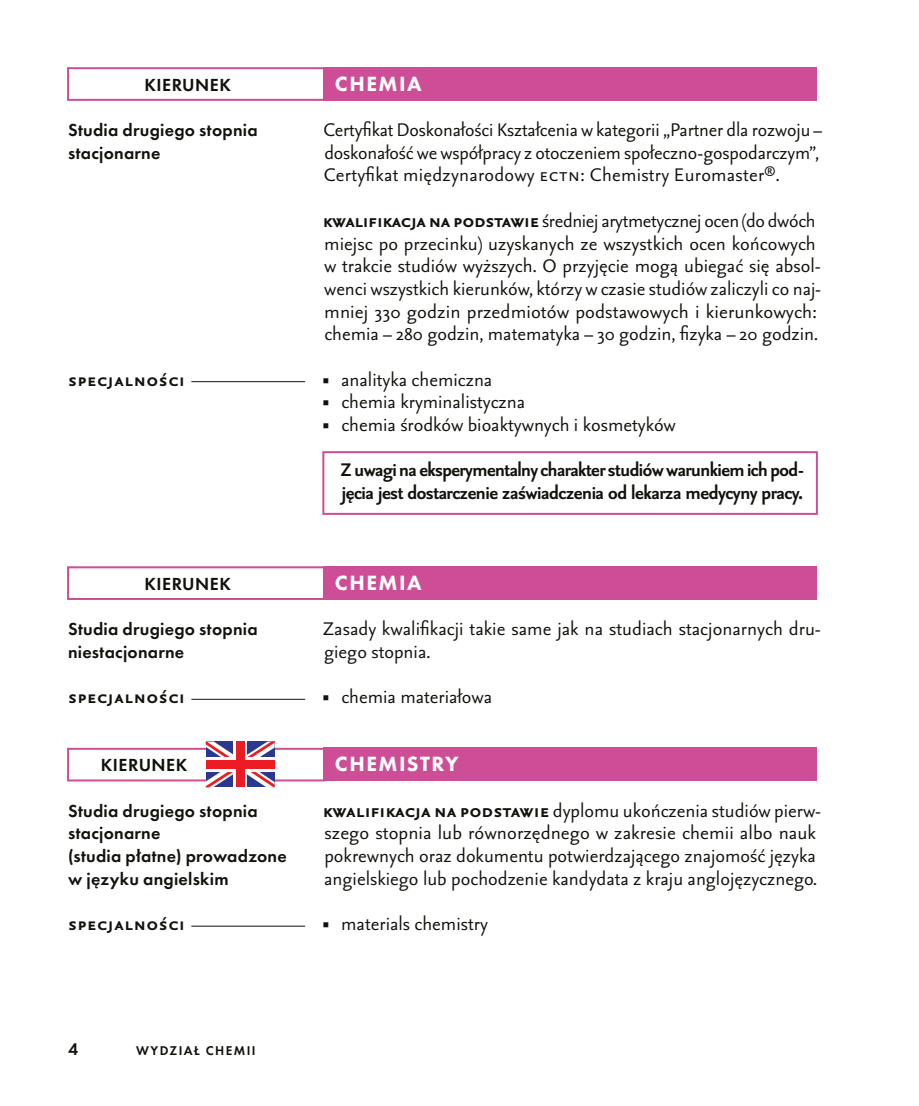
<style>
.page{position:relative;width:919px;height:1106px;background:#fff}
.page>*{position:absolute;margin:0;border:0;box-sizing:border-box;transform-origin:0 0}
.t1{font:22px/22.6px "Seria Sans Pro";color:#12120d}
.t2{font:700 22px/45.4px "Seria Sans Pro";letter-spacing:-.025em;color:#12120d}
.t3{font:700 21.4px "Seria Sans Pro";letter-spacing:.03em;color:#12120d}
.t4{font:800 21.4px "Futura PT";letter-spacing:.07em;color:#fff}
.t5{font:600 18.2px "Futura PT";letter-spacing:.025em;color:#12120d}
.t6{font:600 18px/22.6px "Futura PT";letter-spacing:.015em;color:#12120d}
.t7{font:600 17.6px "Futura PT";color:#12120d}
.t8{font:600 13.2px "Futura PT";letter-spacing:.11em;color:#12120d}
.s1{font-weight:700}
.s2{font-family:"Arno Pro"}
.s3{font-family:"Arno Pro";font-weight:400}
.s4{font-weight:400}
</style>
<div class="page">
<div style="left:323px;top:67px;width:493px;height:34px;background:#cd4d96"></div>
<div style="left:322px;top:451px;width:495px;height:64px;border:2px solid #cd4d96"></div>
<div style="left:323px;top:566px;width:493px;height:34px;background:#cd4d96"></div>
<div style="left:323px;top:747px;width:493px;height:34px;background:#cd4d96"></div>
<div style="left:67px;top:67px;width:258px;height:34px;border:2px solid #cd4d96"></div>
<hr style="left:191px;top:381px;width:114px;height:1px;background:#12120d">
<div style="left:67px;top:566px;width:258px;height:34px;border:2px solid #cd4d96"></div>
<hr style="left:191px;top:699px;width:114px;height:1px;background:#12120d">
<div style="left:67px;top:747px;width:258px;height:34px;border:2px solid #cd4d96"></div>
<svg style="left:206px;top:741px;width:69px;height:46px"></svg>
<svg style="left:233px;top:741px;width:14px;height:46px"></svg>
<svg style="left:206px;top:757px;width:68px;height:14px"></svg>
<div style="left:236px;top:741px;width:8px;height:46px;background:#ed1c24"></div>
<div style="left:206px;top:760px;width:68px;height:8px;background:#ed1c24"></div>
<hr style="left:191px;top:925px;width:114px;height:1px;background:#12120d">
<p class="t5" style="left:144px;top:73px;width:88px">KIERUNEK</p>
<p class="t6" style="left:68px;top:119px;width:191px">Studia drugiego stopnia stacjonarne</p>
<p class="t3" style="left:68px;top:365px;width:118px">specjalności</p>
<p class="t4" style="left:335px;top:70px;width:88px">CHEMIA</p>
<p class="t1" style="left:323px;top:117px;width:500px">Certyfikat Doskonałości Kształcenia w kategorii „Partner dla rozwoju – doskonałość we współpracy z otoczeniem społeczno-gospodarczym”,<br>Certyfikat międzynarodowy ECTN: Chemistry Euromaster®.</p>
<p class="t1" style="left:323px;top:208px;width:500px"><span class="s1">Kwalifikacja na podstawie</span> średniej arytmetycznej ocen (do dwóch miejsc po przecinku) uzyskanych ze wszystkich ocen końcowych w trakcie studiów wyższych. O przyjęcie mogą ubiegać się absol&shy;wenci wszystkich kierunków, którzy w czasie studiów zaliczyli co naj&shy;mniej 330 godzin przedmiotów podstawowych i kierunkowych: chemia – 280 godzin, matematyka – 30 godzin, fizyka – 20 godzin.</p>
<p class="t1" style="left:322px;top:367px;width:171px"><span class="s2">■</span> analityka chemiczna</p>
<p class="t1" style="left:322px;top:390px;width:204px"><span class="s2">■</span> chemia kryminalistyczna</p>
<p class="t2" style="left:340px;top:401px;width:463px;text-indent:-18px"><span class="s3">■</span> <span class="s4">chemia środków bioaktywnych i kosmetyków<br></span>Z uwagi na eksperymentalny charakter studiów warunkiem ich pod-</p>
<p class="t2" style="left:342px;top:469px;width:462px">jęcia jest dostarczenie zaświadczenia od lekarza medycyny pracy.</p>
<p class="t5" style="left:144px;top:572px;width:88px">KIERUNEK</p>
<p class="t6" style="left:68px;top:617px;width:191px">Studia drugiego stopnia niestacjonarne</p>
<p class="t3" style="left:68px;top:683px;width:118px">specjalności</p>
<p class="t4" style="left:335px;top:569px;width:88px">CHEMIA</p>
<p class="t1" style="left:323px;top:616px;width:500px">Zasady kwalifikacji takie same jak na studiach stacjonarnych dru&shy;giego stopnia.</p>
<p class="t1" style="left:322px;top:684px;width:171px"><span class="s2">■</span> chemia materiałowa</p>
<p class="t5" style="left:101px;top:754px;width:88px">KIERUNEK</p>
<p class="t6" style="left:68px;top:799px;width:220px">Studia drugiego stopnia stacjonarne<br>(studia płatne) prowadzone w języku angielskim</p>
<p class="t3" style="left:68px;top:910px;width:118px">specjalności</p>
<p class="t4" style="left:335px;top:751px;width:125px">CHEMISTRY</p>
<p class="t1" style="left:323px;top:798px;width:500px"><span class="s1">Kwalifikacja na podstawie</span> dyplomu ukończenia studiów pierw&shy;szego stopnia lub równorzędnego w zakresie chemii albo nauk pokrewnych oraz dokumentu potwierdzającego znajomość języka angielskiego lub pochodzenie kandydata z kraju anglojęzycznego.</p>
<p class="t1" style="left:322px;top:911px;width:167px"><span class="s2">■</span> materials chemistry</p>
<p class="t7" style="left:68px;top:1038px;width:11px">4</p>
<p class="t8" style="left:136px;top:1042px;width:115px">Wydział Chemii</p>
</div>
